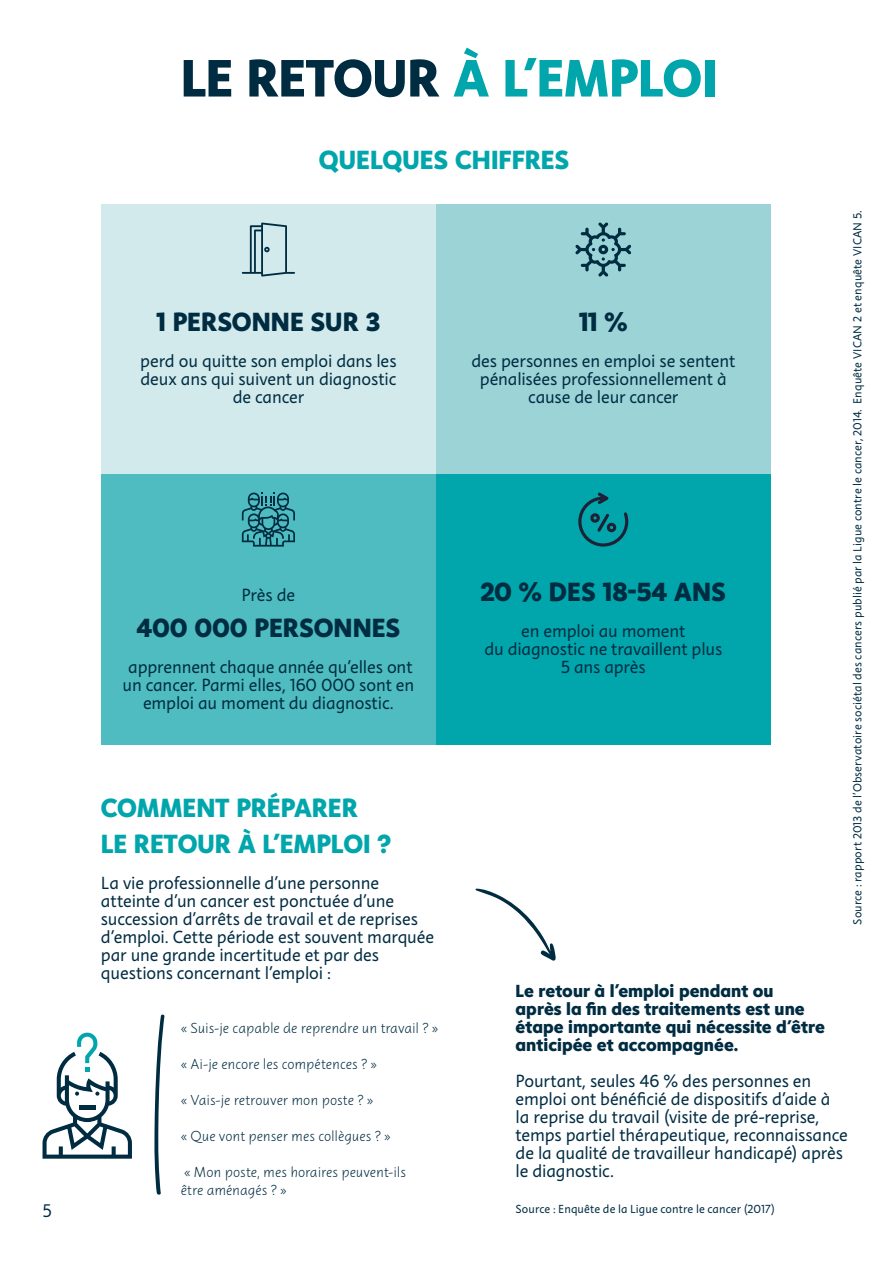
<style>
.page{position:relative;width:893px;height:1263px;background:#fff}
.page>*{position:absolute;margin:0;border:0;box-sizing:border-box;transform-origin:0 0}
.Section_-H1{font:800 54px "Instant 5";letter-spacing:-.005em;color:#00a6ab}
.Section_-_H2{font:800 27px/36px "Instant 5";letter-spacing:-.005em;color:#00a6ab}
.Section_-H1-2{font:800 27px "Instant 5";color:#002c42}
.Section_-H1-3{font:18px/18px "Instant 3";letter-spacing:-.005em;color:#002c42;text-align:center}
.t1{font:800 18px/18px "Instant 5";color:#002c42}
.t2{font:15px "Instant 2 Quick";letter-spacing:-.005em;color:#002c42}
.t3{font:12px "Instant 3";letter-spacing:.01em;color:#002c42}
.s1{color:#002c42}
</style>
<div class="page">
<div style="left:101px;top:205px;width:335px;height:270px;background:#d2eaeb"></div>
<div style="left:436px;top:205px;width:335px;height:270px;background:#9bd3d6"></div>
<div style="left:101px;top:475px;width:335px;height:270px;background:#4ebcc0"></div>
<div style="left:436px;top:475px;width:335px;height:270px;background:#00a6ab"></div>
<svg style="left:242px;top:222px;width:53px;height:55px"></svg>
<svg style="left:575px;top:222px;width:56px;height:55px"></svg>
<svg style="left:242px;top:493px;width:53px;height:54px"></svg>
<svg style="left:578px;top:492px;width:50px;height:55px"></svg>
<svg style="left:43px;top:1033px;width:89px;height:126px"></svg>
<div style="left:79px;top:1105px;width:16px;height:5px;background:#002c42"></div>
<svg style="left:154px;top:1015px;width:10px;height:180px"></svg>
<svg style="left:475px;top:888px;width:81px;height:73px"></svg>
<p class="Section_-H1-3" style="left:43px;top:1198px;width:10px">5</p>
<h1 class="Section_-H1" style="left:181px;top:40px;width:538px"><span class="s1">LE RETOUR</span> À L'EMPLOI</h1>
<h2 class="Section_-_H2" style="left:319px;top:141px;width:252px">QUELQUES CHIFFRES</h2>
<h1 class="Section_-H1-2" style="left:156px;top:302px;width:226px">1 PERSONNE SUR 3</h1>
<h1 class="Section_-H1-3" style="left:140px;top:352px;width:258px">perd ou quitte son emploi dans les deux ans qui suivent un diagnostic de cancer</h1>
<h1 class="Section_-H1-3" style="left:242px;top:586px;width:55px">Près de</h1>
<h1 class="Section_-H1-2" style="left:136px;top:608px;width:265px">400 000 PERSONNES</h1>
<h1 class="Section_-H1-3" style="left:123px;top:658px;width:293px">apprennent chaque année qu'elles ont un cancer. Parmi elles, 160 000 sont en emploi au moment du diagnostic.</h1>
<h2 class="Section_-_H2" style="left:101px;top:789px;width:292px">COMMENT PRÉPARER<br>LE RETOUR À L'EMPLOI ?</h2>
<p class="Section_-H1-3" style="left:101px;top:874px;width:335px;text-align:left">La vie professionnelle d’une personne atteinte d’un cancer est ponctuée d’une succession d’arrêts de travail et de reprises d'emploi. Cette période est souvent marquée par une grande incertitude et par des questions concernant l'emploi :</p>
<p class="t2" style="left:181px;top:1018px;width:259px">« Suis-je capable de reprendre un travail ? »</p>
<p class="t2" style="left:181px;top:1054px;width:198px">« Ai-je encore les compétences ? »</p>
<p class="t2" style="left:181px;top:1090px;width:194px">« Vais-je retrouver mon poste ? »</p>
<p class="t2" style="left:181px;top:1126px;width:211px">« Que vont penser mes collègues ? »</p>
<p class="t2" style="left:184px;top:1162px;width:223px">« Mon poste, mes horaires peuvent-ils</p>
<p class="t2" style="left:181px;top:1180px;width:107px">être aménagés ? »</p>
<h1 class="Section_-H1-2" style="left:579px;top:302px;width:50px">11 %</h1>
<h1 class="Section_-H1-3" style="left:471px;top:352px;width:265px">des personnes en emploi se sentent pénalisées professionnellement à cause de leur cancer</h1>
<h1 class="Section_-H1-2" style="left:480px;top:572px;width:247px">20 % DES 18-54 ANS</h1>
<h1 class="Section_-H1-3" style="left:484px;top:622px;width:239px">en emploi au moment<br>du diagnostic ne travaillent plus<br>5 ans après</h1>
<p class="t3" style="left:850px;top:925px;width:716px;rotate:-90deg">Source : rapport 2013 de l’Observatoire sociétal des cancers publié par la Ligue contre le cancer, 2014. Enquête VICAN 2 et enquête VICAN 5.</p>
<p class="t1" style="left:516px;top:981px;width:311px">Le retour à l'emploi pendant ou<br>après la fin des traitements est une étape importante qui nécessite d'être anticipée et accompagnée.</p>
<p class="Section_-H1-3" style="left:516px;top:1072px;width:334px;text-align:left">Pourtant, seules 46 % des personnes en emploi ont bénéficié de dispositifs d’aide à la reprise du travail (visite de pré-reprise, temps partiel thérapeutique, reconnaissance de la qualité de travailleur handicapé) après le diagnostic.</p>
<p class="t3" style="left:516px;top:1201px;width:261px">Source : Enquête de la Ligue contre le cancer (2017)</p>
</div>
